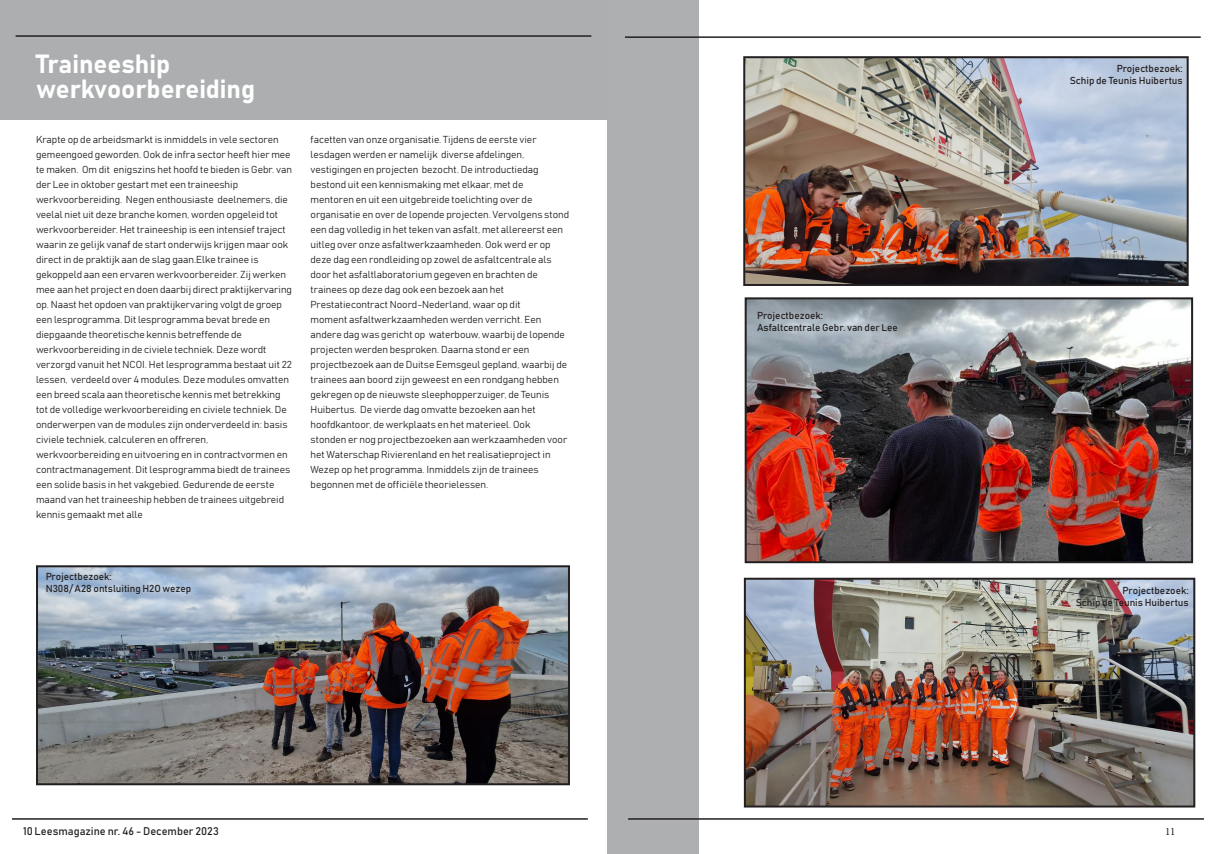
<style>
.page{position:relative;width:1214px;height:854px;background:#fff}
.page>*{position:absolute;margin:0;border:0;box-sizing:border-box;transform-origin:0 0}
.t1{font:26px "Bahnschrift";color:#fff}
.t2{font:11px "Bahnschrift";color:#231f20}
.t3{font:11px "Minion Pro";color:#231f20}
.t4{font:10px/15px "Bahnschrift";color:#231f20}
</style>
<div class="page">
<div style="left:0;top:0;width:607px;height:119px;background:#acaeb0"></div>
<img style="left:39px;top:568px;width:528px;height:214px">
<div style="left:36px;top:565px;width:534px;height:220px;border:2px solid #231f20"></div>
<hr style="left:16px;top:35px;width:575px;height:2px;background:#231f20">
<hr style="left:12px;top:817px;width:575px;height:2px;background:#231f20">
<img style="left:746px;top:59px;width:439px;height:224px">
<div style="left:743px;top:56px;width:445px;height:230px;border:2px solid #231f20"></div>
<img style="left:747px;top:300px;width:442px;height:260px">
<div style="left:744px;top:297px;width:448px;height:266px;border:2px solid #231f20"></div>
<img style="left:746px;top:580px;width:446px;height:224px">
<div style="left:743px;top:577px;width:452px;height:230px;border:2px solid #231f20"></div>
<div style="left:607px;top:0;width:91px;height:853px;background:#adafb1"></div>
<hr style="left:625px;top:36px;width:575px;height:2px;background:#231f20">
<hr style="left:628px;top:817px;width:575px;height:2px;background:#231f20">
<p class="t1" style="left:36px;top:48px;width:136px">Traineeship</p>
<p class="t1" style="left:36px;top:73px;width:220px">werkvoorbereiding</p>
<p class="t4" style="left:36px;top:131px;width:257px">Krapte op de arbeidsmarkt is inmiddels in vele sectoren gemeengoed geworden. Ook de infra sector heeft hier mee te maken. Om dit enigszins het hoofd te bieden is Gebr. van der Lee in oktober gestart met een traineeship</p>
<p class="t4" style="left:36px;top:191px;width:253px">werkvoorbereiding. Negen enthousiaste deelnemers, die veelal niet uit deze branche komen, worden opgeleid tot werkvoorbereider. Het traineeship is een intensief traject waarin ze gelijk vanaf de start onderwijs krijgen maar ook direct in de praktijk aan de slag gaan.Elke trainee is</p>
<p class="t4" style="left:36px;top:266px;width:257px">gekoppeld aan een ervaren werkvoorbereider. Zij werken mee aan het project en doen daarbij direct praktijkervaring op. Naast het opdoen van praktijkervaring volgt de groep een lesprogramma. Dit lesprogramma bevat brede en</p>
<p class="t4" style="left:36px;top:326px;width:207px">diepgaande theoretische kennis betreffende de</p>
<p class="t4" style="left:36px;top:341px;width:257px">werkvoorbereiding in de civiele techniek. Deze wordt verzorgd vanuit het NCOI. Het lesprogramma bestaat uit 22 lessen, verdeeld over 4 modules. Deze modules omvatten een breed scala aan theoretische kennis met betrekking tot de volledige werkvoorbereiding en civiele techniek. De onderwerpen van de modules zijn onderverdeeld in: basis civiele techniek, calculeren en offreren,</p>
<p class="t4" style="left:36px;top:446px;width:256px">werkvoorbereiding en uitvoering en in contractvormen en contractmanagement. Dit lesprogramma biedt de trainees een solide basis in het vakgebied. Gedurende de eerste maand van het traineeship hebben de trainees uitgebreid kennis gemaakt met alle</p>
<p class="t4" style="left:310px;top:131px;width:227px">facetten van onze organisatie. Tijdens de eerste vier</p>
<p class="t4" style="left:310px;top:146px;width:215px">lesdagen werden er namelijk diverse afdelingen,</p>
<p class="t4" style="left:310px;top:161px;width:229px">vestigingen en projecten bezocht. De introductiedag</p>
<p class="t4" style="left:310px;top:176px;width:214px">bestond uit een kennismaking met elkaar, met de</p>
<p class="t4" style="left:310px;top:191px;width:223px">mentoren en uit een uitgebreide toelichting over de</p>
<p class="t4" style="left:310px;top:206px;width:260px">organisatie en over de lopende projecten. Vervolgens stond een dag volledig in het teken van asfalt, met allereerst een uitleg over onze asfaltwerkzaamheden. Ook werd er op deze dag een rondleiding op zowel de asfaltcentrale als door het asfaltlaboratorium gegeven en brachten de</p>
<p class="t4" style="left:310px;top:281px;width:195px">trainees op deze dag ook een bezoek aan het</p>
<p class="t4" style="left:310px;top:296px;width:212px">Prestatiecontract Noord-Nederland, waar op dit</p>
<p class="t4" style="left:310px;top:311px;width:232px">moment asfaltwerkzaamheden werden verricht. Een</p>
<p class="t4" style="left:310px;top:326px;width:256px">andere dag was gericht op waterbouw, waarbij de lopende projecten werden besproken. Daarna stond er een</p>
<p class="t4" style="left:310px;top:356px;width:258px">projectbezoek aan de Duitse Eemsgeul gepland, waarbij de trainees aan boord zijn geweest en een rondgang hebben gekregen op de nieuwste sleephopperzuiger, de Teunis Huibertus. De vierde dag omvatte bezoeken aan het</p>
<p class="t4" style="left:310px;top:416px;width:221px">hoofdkantoor, de werkplaats en het materieel. Ook</p>
<p class="t4" style="left:310px;top:431px;width:258px">stonden er nog projectbezoeken aan werkzaamheden voor het Waterschap Rivierenland en het realisatieproject in</p>
<p class="t4" style="left:310px;top:461px;width:229px">Wezep op het programma. Inmiddels zijn de trainees</p>
<p class="t4" style="left:310px;top:476px;width:179px">begonnen met de officiële theorielessen.</p>
<p class="t4" style="left:46px;top:569px;width:68px">Projectbezoek:</p>
<p class="t4" style="left:46px;top:581px;width:147px">N308/ A28 ontsluiting H2O wezep</p>
<p class="t4" style="left:757px;top:307px;width:68px">Projectbezoek:</p>
<p class="t4" style="left:757px;top:319px;width:142px">Asfaltcentrale Gebr. van der Lee</p>
<p class="t4" style="left:1116px;top:61px;width:68px">Projectbezoek:</p>
<p class="t4" style="left:1069px;top:73px;width:114px">Schip de Teunis Huibertus</p>
<p class="t4" style="left:1122px;top:582px;width:68px">Projectbezoek:</p>
<p class="t4" style="left:1075px;top:594px;width:114px">Schip de Teunis Huibertus</p>
<p class="t2" style="left:23px;top:824px;width:197px">10 Leesmagazine nr. 46 - December 2023</p>
<p class="t3" style="left:1164px;top:824px;width:12px">11</p>
</div>
